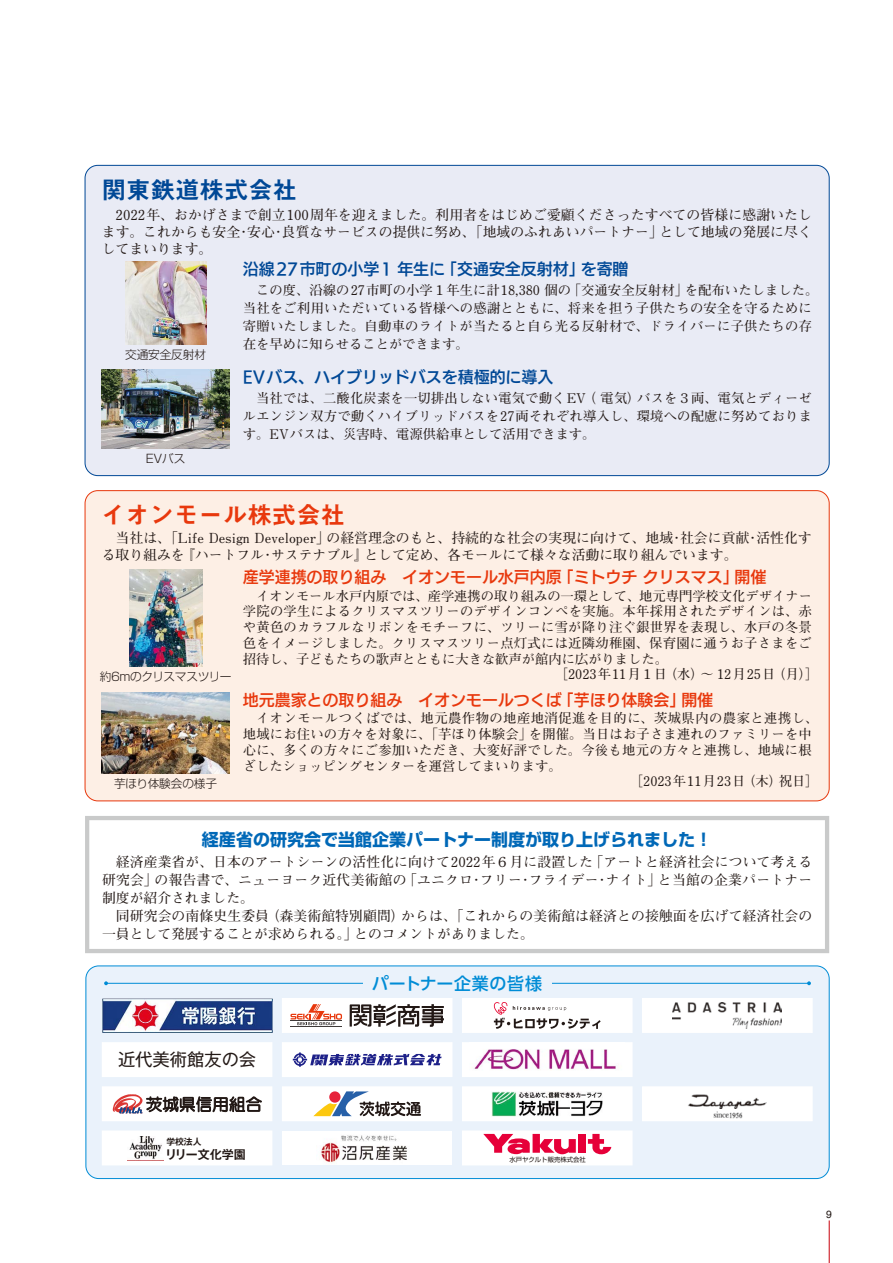
<style>
.page{position:relative;width:893px;height:1263px;background:#fff}
.page>*{position:absolute;margin:0;border:0;box-sizing:border-box;transform-origin:0 0}
.t1{font:24.45px "Midashi Go Pro MB31";color:#e8380d}
.t2{font:24.45px "Midashi Go Pro MB31";color:#004896}
.t3{font:17.25px "Gothic MB101 Pro";color:#221815}
.t4{font:700 16.95px "Shin Go Pro";color:#0068b7}
.t5{font:500 16.95px "UD Shin Go Pro";letter-spacing:.025em;color:#008cd6}
.t6{font:15.9px "UD Kakugo Large Pr 6 N DB";color:#e8380d}
.t7{font:15.9px "UD Kakugo Large Pr 6 N DB";color:#004896}
.t8{font:700 13.8px/18.1px "Futo Min A101 Pr 6 N";letter-spacing:.005em;color:#221815}
.t9{font:700 13.35px/18px "Futo Min A101 Pr 6 N";letter-spacing:.02em;color:#221815}
.t10{font:700 13.35px "Futo Min A101 Pr 6 N";color:#221815}
.t11{font:700 12px "Gothic MB101 Pro De";color:#221815}
.t12{font:300 11.7px "Shin Go Pro";letter-spacing:-.02em;color:#221815}
.t13{font:10.5px "Helvetica";color:#221815}
.t14{font:700 8.85px "Gothic MB101 Pro De";color:#221815}
.t15{font:6.45px "Shin Go Pro";color:#221815}
</style>
<div class="page">
<hr style="left:829px;top:1220px;width:1px;height:43px;background:#c7000b">
<div style="left:86px;top:966px;width:743px;height:212px;background:#eaf2fb;border-radius:13px"></div>
<div style="left:85px;top:965px;width:745px;height:214px;border:1px solid #008cd6;border-radius:13px"></div>
<div style="left:85px;top:165px;width:744px;height:311px;background:#e9ebf5;border-radius:13px"></div>
<div style="left:85px;top:491px;width:744px;height:310px;background:#fdefe5;border-radius:13px"></div>
<svg style="left:85px;top:816px;width:744px;height:137px"></svg>
<img style="left:126px;top:262px;width:81px;height:83px">
<img style="left:102px;top:370px;width:127px;height:79px">
<img style="left:129px;top:570px;width:74px;height:96px">
<img style="left:102px;top:692px;width:127px;height:81px">
<hr style="left:106px;top:983px;width:703px;height:1px;background:#008cd6">
<svg style="left:104px;top:981px;width:4px;height:4px"></svg>
<svg style="left:807px;top:981px;width:4px;height:4px"></svg>
<div style="left:363px;top:975px;width:189px;height:21px;background:#eaf2fb"></div>
<div style="left:102px;top:1043px;width:170px;height:33px;background:#fff"></div>
<div style="left:102px;top:1042px;width:170px;height:35px;border:1px solid #fff"></div>
<div style="left:282px;top:1043px;width:170px;height:33px;background:#fff"></div>
<div style="left:282px;top:1042px;width:170px;height:35px;border:1px solid #fff"></div>
<svg style="left:293px;top:1052px;width:149px;height:15px"></svg>
<div style="left:282px;top:998px;width:170px;height:34px;background:#fff"></div>
<div style="left:282px;top:998px;width:170px;height:35px;border:1px solid #fff"></div>
<svg style="left:290px;top:1004px;width:52px;height:21px"></svg>
<hr style="left:291px;top:1020px;width:51px;height:1px;background:#3e3a39">
<hr style="left:291px;top:1026px;width:51px;height:1px;background:#3e3a39">
<svg style="left:350px;top:1004px;width:94px;height:23px"></svg>
<div style="left:462px;top:998px;width:170px;height:34px;background:#fff"></div>
<div style="left:462px;top:998px;width:170px;height:35px;border:1px solid #fff"></div>
<svg style="left:494px;top:1002px;width:107px;height:27px"></svg>
<div style="left:643px;top:998px;width:169px;height:34px;background:#fff"></div>
<div style="left:642px;top:998px;width:170px;height:35px;border:1px solid #fff"></div>
<img style="left:673px;top:1002px;width:109px;height:27px">
<img style="left:102px;top:998px;width:170px;height:34px">
<div style="left:462px;top:1043px;width:170px;height:33px;background:#fff"></div>
<div style="left:462px;top:1042px;width:170px;height:35px;border:1px solid #fff"></div>
<img style="left:470px;top:1043px;width:155px;height:33px">
<div style="left:102px;top:1087px;width:170px;height:34px;background:#fff"></div>
<div style="left:102px;top:1086px;width:170px;height:35px;border:1px solid #fff"></div>
<svg style="left:113px;top:1094px;width:149px;height:20px"></svg>
<div style="left:282px;top:1087px;width:170px;height:34px;background:#fff"></div>
<div style="left:282px;top:1086px;width:170px;height:35px;border:1px solid #fff"></div>
<svg style="left:313px;top:1091px;width:108px;height:25px"></svg>
<div style="left:462px;top:1087px;width:170px;height:34px;background:#fff"></div>
<div style="left:462px;top:1086px;width:170px;height:35px;border:1px solid #fff"></div>
<img style="left:491px;top:1091px;width:112px;height:25px">
<div style="left:643px;top:1087px;width:169px;height:34px;background:#fff"></div>
<div style="left:642px;top:1086px;width:170px;height:35px;border:1px solid #fff"></div>
<img style="left:688px;top:1094px;width:78px;height:15px">
<img style="left:713px;top:1111px;width:30px;height:7px">
<div style="left:102px;top:1131px;width:170px;height:34px;background:#fff"></div>
<img style="left:129px;top:1136px;width:33px;height:24px">
<div style="left:462px;top:1131px;width:170px;height:34px;background:#fff"></div>
<svg style="left:483px;top:1134px;width:93px;height:20px"></svg>
<div style="left:578px;top:1134px;width:8px;height:19px;background:#e60039"></div>
<svg style="left:588px;top:1134px;width:23px;height:20px"></svg>
<div style="left:282px;top:1131px;width:170px;height:34px;background:#fff"></div>
<img style="left:321px;top:1135px;width:86px;height:28px">
<h1 class="t2" style="left:102px;top:170px;width:197px">関東鉄道株式会社</h1>
<p class="t8" style="left:102px;top:206px;width:712px;line-height:17px;text-align:justify;text-indent:14px">2022年、おかげさまで創立100周年を迎えました。利用者をはじめご愛顧くださったすべての皆様に感謝いたします。これからも安全・安心・良質なサービスの提供に努め、「地域のふれあいパートナー」として地域の発展に尽くしてまいります。</p>
<p class="t12" style="left:125px;top:345px;width:82px">交通安全反射材</p>
<p class="t12" style="left:146px;top:449px;width:41px">EVバス</p>
<p class="t7" style="left:243px;top:260px;width:387px">沿線27市町の小学1 年生に「交通安全反射材」を寄贈</p>
<p class="t9" style="left:243px;top:281px;width:577px">　この度、沿線の27市町の小学１年生に計18,380 個の「交通安全反射材」を配布いたしました。当社をご利用いただいている皆様への感謝とともに、将来を担う子供たちの安全を守るために寄贈いたしました。自動車のライトが当たると自ら光る反射材で、ドライバーに子供たちの存在を早めに知らせることができます。</p>
<p class="t7" style="left:243px;top:368px;width:312px">EVバス、ハイブリッドバスを積極的に導入</p>
<p class="t9" style="left:243px;top:388px;width:571px;text-align:justify">　当社では、二酸化炭素を一切排出しない電気で動くEV（電気）バスを３両、電気とディーゼルエンジン双方で動くハイブリッドバスを27両それぞれ導入し、環境への配慮に努めております。EVバスは、災害時、電源供給車として活用できます。</p>
<h1 class="t1" style="left:101px;top:495px;width:246px">イオンモール株式会社</h1>
<p class="t8" style="left:102px;top:529px;width:711px;line-height:17px">　当社は、「Life Design Developer」の経営理念のもと、持続的な社会の実現に向けて、地域・社会に貢献・活性化する取り組みを『ハートフル・サステナブル』として定め、各モールにて様々な活動に取り組んでいます。</p>
<p class="t12" style="left:100px;top:667px;width:133px">約6mのクリスマスツリー</p>
<p class="t12" style="left:114px;top:773px;width:104px">芋ほり体験会の様子</p>
<p class="t6" style="left:243px;top:568px;width:525px">産学連携の取り組み　イオンモール水戸内原「ミトウチクリスマス」開催</p>
<p class="t10" style="left:243px;top:585px;width:571px">　イオンモール水戸内原では、産学連携の取り組みの一環として、地元専門学校文化デザイナー</p>
<p class="t9" style="left:243px;top:602px;width:571px">学院の学生によるクリスマスツリーのデザインコンペを実施。本年採用されたデザインは、赤</p>
<p class="t9" style="left:243px;top:617px;width:571px">や黄色のカラフルなリボンをモチーフに、ツリーに雪が降り注ぐ銀世界を表現し、水戸の冬景</p>
<p class="t9" style="left:243px;top:633px;width:571px">色をイメージしました。クリスマスツリー点灯式には近隣幼稚園、保育園に通うお子さまをご</p>
<p class="t10" style="left:243px;top:648px;width:427px">招待し、子どもたちの歌声とともに大きな歓声が館内に広がりました。</p>
<p class="t10" style="left:555px;top:664px;width:265px">［2023年11月１日（水）～ 12月25日（月）］</p>
<p class="t6" style="left:243px;top:691px;width:472px">地元農家との取り組み　イオンモールつくば「芋ほり体験会」開催</p>
<p class="t9" style="left:243px;top:709px;width:577px">　イオンモールつくばでは、地元農作物の地産地消促進を目的に、茨城県内の農家と連携し、</p>
<p class="t9" style="left:243px;top:725px;width:570px">地域にお住いの方々を対象に、「芋ほり体験会」を開催。当日はお子さま連れのファミリーを中</p>
<p class="t9" style="left:243px;top:740px;width:570px">心に、多くの方々にご参加いただき、大変好評でした。今後も地元の方々と連携し、地域に根</p>
<p class="t10" style="left:243px;top:755px;width:320px">ざしたショッピングセンターを運営してまいります。</p>
<p class="t10" style="left:630px;top:771px;width:190px">［2023年11月23日（木）祝日］</p>
<p class="t4" style="left:202px;top:826px;width:512px">経産省の研究会で当館企業パートナー制度が取り上げられました！</p>
<p class="t8" style="left:102px;top:852px;width:712px">　経済産業省が、日本のアートシーンの活性化に向けて2022年６月に設置した「アートと経済社会について考える研究会」の報告書で、ニューヨーク近代美術館の「ユニクロ・フリー・フライデー・ナイト」と当館の企業パートナー制度が紹介されました。<br>　同研究会の南條史生委員（森美術館特別顧問）からは、「これからの美術館は経済との接触面を広げて経済社会の一員として発展することが求められる。」とのコメントがありました。</p>
<p class="t3" style="left:118px;top:1045px;width:140px">近代美術館友の会</p>
<p class="t5" style="left:372px;top:970px;width:172px">パートナー企業の皆様</p>
<p class="t14" style="left:166px;top:1134px;width:37px">学校法人</p>
<p class="t11" style="left:165px;top:1144px;width:82px">リリー文化学園</p>
<p class="t15" style="left:509px;top:1154px;width:78px">水戸ヤクルト販売株式会社</p>
<p class="t13" style="left:826px;top:1206px;width:7px">9</p>
</div>
